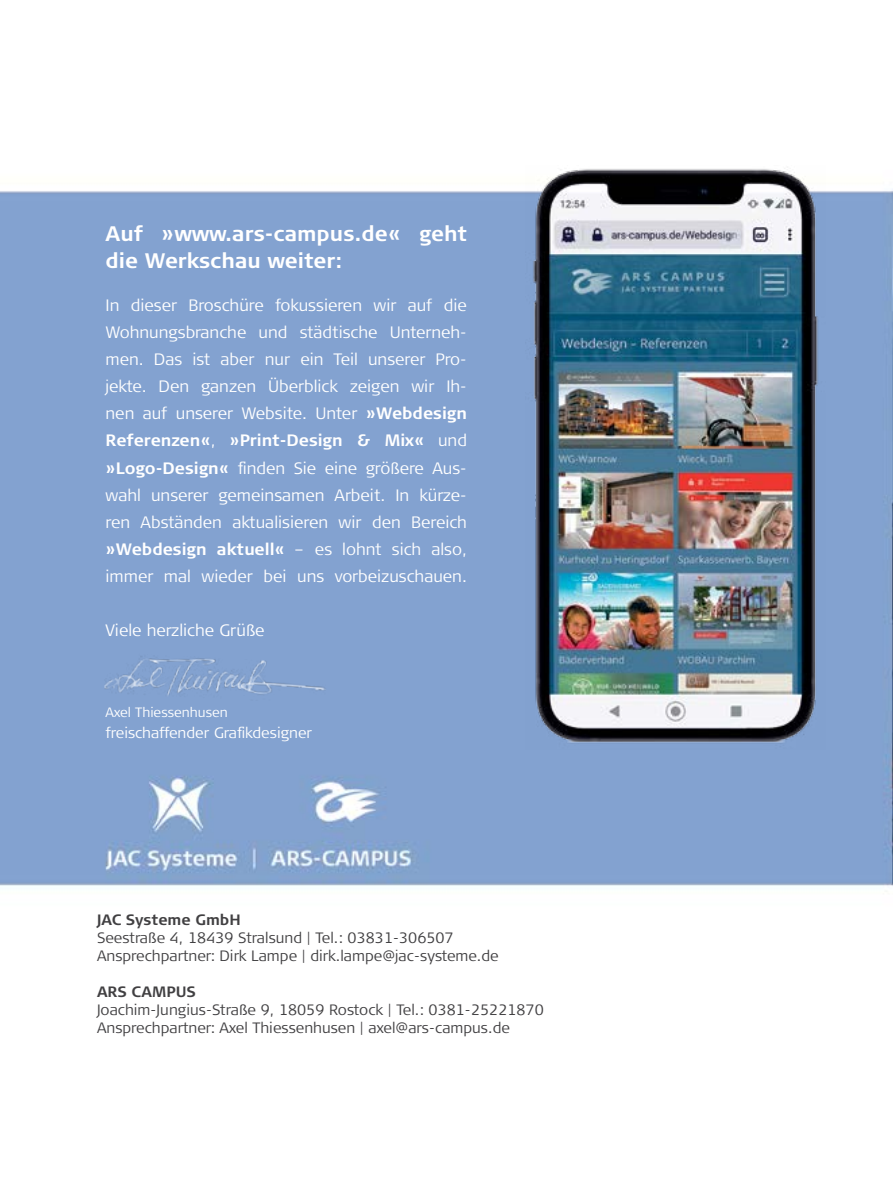
<style>
.page{position:relative;width:893px;height:1191px;background:#fff}
.page>*{position:absolute;margin:0;border:0;box-sizing:border-box;transform-origin:0 0}
.t1{font:700 21px/27px "Signa Column";color:#fff}
.t2{font:300 16.5px/27px "Signa Column";color:#fff;text-align:justify}
.t3{font:300 15px/18px "Signa Column";color:#414042}
.t4{font:300 15px "Signa Column";color:#fff}
.t5{font:700 15px "Signa Column";color:#414042}
.t6{font:300 13.5px "Signa Column";color:#fff}
.s1{font-weight:700}
</style>
<div class="page">
<div style="left:0;top:189px;width:893px;height:697px;background:#83a2d0"></div>
<img style="left:526px;top:169px;width:300px;height:580px">
<img style="left:104px;top:651px;width:224px;height:53px">
<p class="t1" style="left:106px;top:220px;width:363px">Auf »www.ars-campus.de« geht die Werkschau weiter:</p>
<p class="t2" style="left:106px;top:292px;width:363px">In dieser Broschüre fokussieren wir auf die Wohnungsbranche und städtische Unterneh&shy;men. Das ist aber nur ein Teil unserer Pro&shy;jekte. Den ganzen Überblick zeigen wir Ih&shy;nen auf unserer Website. Unter <span class="s1">»Webdesign Referenzen«</span>, <span class="s1">»Print-Design &amp; Mix«</span> und <span class="s1">»Logo-Design«</span> finden Sie eine größere Aus&shy;wahl unserer gemeinsamen Arbeit. In kürze&shy;ren Abständen aktualisieren wir den Bereich <span class="s1">»Webdesign aktuell«</span> – es lohnt sich also, immer mal wieder bei uns vorbeizuschauen.</p>
<p class="t2" style="left:106px;top:616px;width:161px">Viele herzliche Grüße</p>
<p class="t6" style="left:106px;top:704px;width:124px">Axel Thiessenhusen</p>
<p class="t4" style="left:106px;top:724px;width:208px">freischaffender Grafikdesigner</p>
<p class="t5" style="left:97px;top:911px;width:145px">JAC Systeme GmbH</p>
<p class="t3" style="left:97px;top:929px;width:403px">Seestraße 4, 18439 Stralsund | Tel.: 03831-306507<br>Ansprechpartner: Dirk Lampe | dirk.lampe@jac-systeme.de</p>
<p class="t5" style="left:97px;top:983px;width:100px">ARS CAMPUS</p>
<p class="t3" style="left:97px;top:1001px;width:448px">Joachim-Jungius-Straße 9, 18059 Rostock | Tel.: 0381-25221870<br>Ansprechpartner: Axel Thiessenhusen | axel@ars-campus.de</p>
</div>
